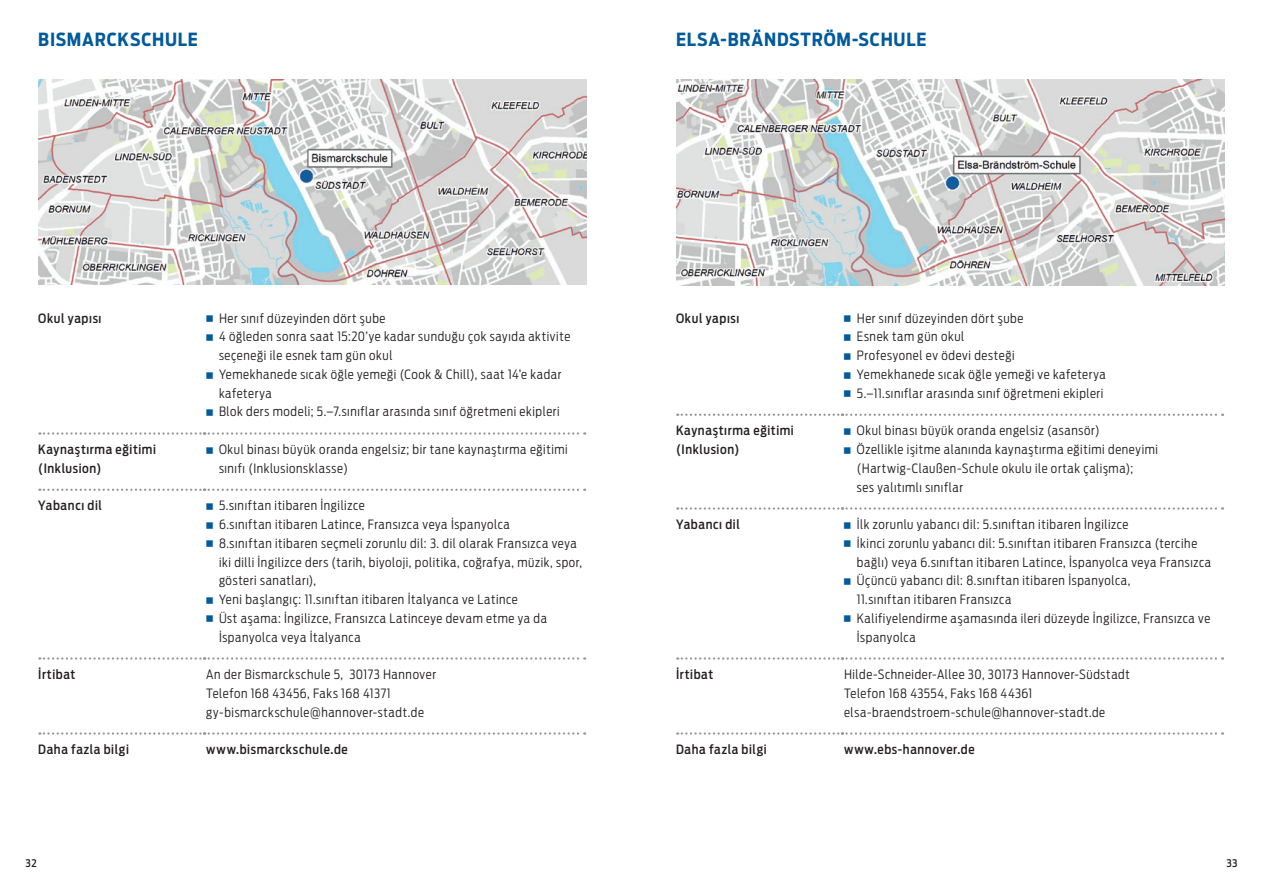
<style>
.page{position:relative;width:1263px;height:893px;background:#fff}
.page>*{position:absolute;margin:0;border:0;box-sizing:border-box;transform-origin:0 0}
.t1{font:700 18px "Antenna Cond";letter-spacing:.04em;color:#005a9c}
.t2{font:300 12.75px/18.8px "Antenna Cond";letter-spacing:.045em;color:#231f20}
.t3{font:500 12.75px/18.8px "Antenna Cond";letter-spacing:.05em;color:#231f20}
.t4{font:500 10.5px "Antenna Cond";color:#231f20}
.s1{font-weight:700;font-size:27.75px;color:#005a9c}
</style>
<div class="page">
<img style="left:38px;top:79px;width:549px;height:206px">
<svg style="left:39px;top:432px;width:546px;height:3px"></svg>
<svg style="left:39px;top:489px;width:546px;height:2px"></svg>
<svg style="left:39px;top:657px;width:546px;height:3px"></svg>
<svg style="left:39px;top:732px;width:546px;height:3px"></svg>
<img style="left:676px;top:79px;width:549px;height:206px">
<svg style="left:677px;top:414px;width:546px;height:2px"></svg>
<svg style="left:677px;top:507px;width:546px;height:3px"></svg>
<svg style="left:677px;top:657px;width:546px;height:3px"></svg>
<svg style="left:677px;top:732px;width:546px;height:3px"></svg>
<h1 class="t1" style="left:38px;top:28px;width:161px">BISMARCKSCHULE</h1>
<h1 class="t1" style="left:676px;top:28px;width:252px">ELSA-BRÄNDSTRÖM-SCHULE</h1>
<p class="t3" style="left:38px;top:308px;width:65px">Okul yapısı</p>
<p class="t2" style="left:204px;top:308px;width:183px"><span class="s1">•</span> Her sınıf düzeyinden dört şube</p>
<p class="t2" style="left:219px;top:327px;width:353px;text-indent:-15px"><span class="s1">•</span> 4 öğleden sonra saat 15:20’ye kadar sunduğu çok sayıda aktivite seçeneği ile esnek tam gün okul</p>
<p class="t2" style="left:219px;top:365px;width:344px;text-indent:-15px"><span class="s1">•</span> Yemekhanede sıcak öğle yemeği (Cook &amp; Chill), saat 14’e kadar kafeterya</p>
<p class="t2" style="left:204px;top:402px;width:357px"><span class="s1">•</span> Blok ders modeli; 5.–7.sınıflar arasında sınıf öğretmeni ekipleri</p>
<p class="t3" style="left:38px;top:440px;width:119px">Kaynaştırma eğitimi (Inklusion)</p>
<p class="t2" style="left:219px;top:440px;width:350px;text-indent:-15px"><span class="s1">•</span> Okul binası büyük oranda engelsiz; bir tane kaynaştırma eğitimi sınıfı (Inklusionsklasse)</p>
<p class="t3" style="left:38px;top:496px;width:65px">Yabancı dil</p>
<p class="t2" style="left:204px;top:496px;width:162px"><span class="s1">•</span> 5.sınıftan itibaren İngilizce</p>
<p class="t2" style="left:204px;top:515px;width:307px"><span class="s1">•</span> 6.sınıftan itibaren Latince, Fransızca veya İspanyolca</p>
<p class="t2" style="left:219px;top:533px;width:365px;text-indent:-15px"><span class="s1">•</span> 8.sınıftan itibaren seçmeli zorunlu dil: 3. dil olarak Fransızca veya iki dilli İngilizce ders (tarih, biyoloji, politika, coğrafya, müzik, spor, gösteri sanatları),</p>
<p class="t2" style="left:204px;top:590px;width:315px"><span class="s1">•</span> Yeni başlangıç: 11.sınıftan itibaren İtalyanca ve Latince</p>
<p class="t2" style="left:219px;top:608px;width:329px;text-indent:-15px"><span class="s1">•</span> Üst aşama: İngilizce, Fransızca Latinceye devam etme ya da<br>İspanyolca veya İtalyanca</p>
<p class="t3" style="left:38px;top:665px;width:39px">İrtibat</p>
<p class="t2" style="left:206px;top:665px;width:231px">An der Bismarckschule 5, 30173 Hannover<br>Telefon 168 43456, Faks 168 41371 gy-bismarckschule@hannover-stadt.de</p>
<p class="t3" style="left:38px;top:740px;width:92px">Daha fazla bilgi</p>
<p class="t3" style="left:206px;top:740px;width:143px">www.bismarckschule.de</p>
<p class="t3" style="left:676px;top:308px;width:65px">Okul yapısı</p>
<p class="t2" style="left:842px;top:308px;width:183px"><span class="s1">•</span> Her sınıf düzeyinden dört şube</p>
<p class="t2" style="left:842px;top:327px;width:124px"><span class="s1">•</span> Esnek tam gün okul</p>
<p class="t2" style="left:842px;top:346px;width:174px"><span class="s1">•</span> Profesyonel ev ödevi desteği</p>
<p class="t2" style="left:842px;top:365px;width:265px"><span class="s1">•</span> Yemekhanede sıcak öğle yemeği ve kafeterya</p>
<p class="t2" style="left:842px;top:383px;width:263px"><span class="s1">•</span> 5.–11.sınıflar arasında sınıf öğretmeni ekipleri</p>
<p class="t3" style="left:676px;top:421px;width:119px">Kaynaştırma eğitimi (Inklusion)</p>
<p class="t2" style="left:842px;top:421px;width:259px"><span class="s1">•</span> Okul binası büyük oranda engelsiz (asansör)</p>
<p class="t2" style="left:857px;top:440px;width:303px;text-indent:-15px"><span class="s1">•</span> Özellikle işitme alanında kaynaştırma eğitimi deneyimi (Hartwig-Claußen-Schule okulu ile ortak çalişma);<br>ses yalıtımlı sınıflar</p>
<p class="t3" style="left:676px;top:515px;width:65px">Yabancı dil</p>
<p class="t2" style="left:842px;top:515px;width:288px"><span class="s1">•</span> İlk zorunlu yabancı dil: 5.sınıftan itibaren İngilizce</p>
<p class="t2" style="left:857px;top:533px;width:356px;text-indent:-15px"><span class="s1">•</span> İkinci zorunlu yabancı dil: 5.sınıftan itibaren Fransızca (tercihe bağlı) veya 6.sınıftan itibaren Latince, İspanyolca veya Fransızca</p>
<p class="t2" style="left:857px;top:571px;width:275px;text-indent:-15px"><span class="s1">•</span> Üçüncü yabancı dil: 8.sınıftan itibaren İspanyolca,<br>11.sınıftan itibaren Fransızca</p>
<p class="t2" style="left:857px;top:608px;width:355px;text-indent:-15px"><span class="s1">•</span> Kalifiyelendirme aşamasında ileri düzeyde İngilizce, Fransızca ve<br>İspanyolca</p>
<p class="t3" style="left:676px;top:665px;width:39px">İrtibat</p>
<p class="t2" style="left:844px;top:665px;width:287px">Hilde-Schneider-Allee 30, 30173 Hannover-Südstadt<br>Telefon 168 43554, Faks 168 44361 elsa-braendstroem-schule@hannover-stadt.de</p>
<p class="t3" style="left:676px;top:740px;width:92px">Daha fazla bilgi</p>
<p class="t3" style="left:844px;top:740px;width:132px">www.ebs-hannover.de</p>
<p class="t4" style="left:26px;top:856px;width:13px">32</p>
<p class="t4" style="left:1226px;top:856px;width:13px">33</p>
</div>
